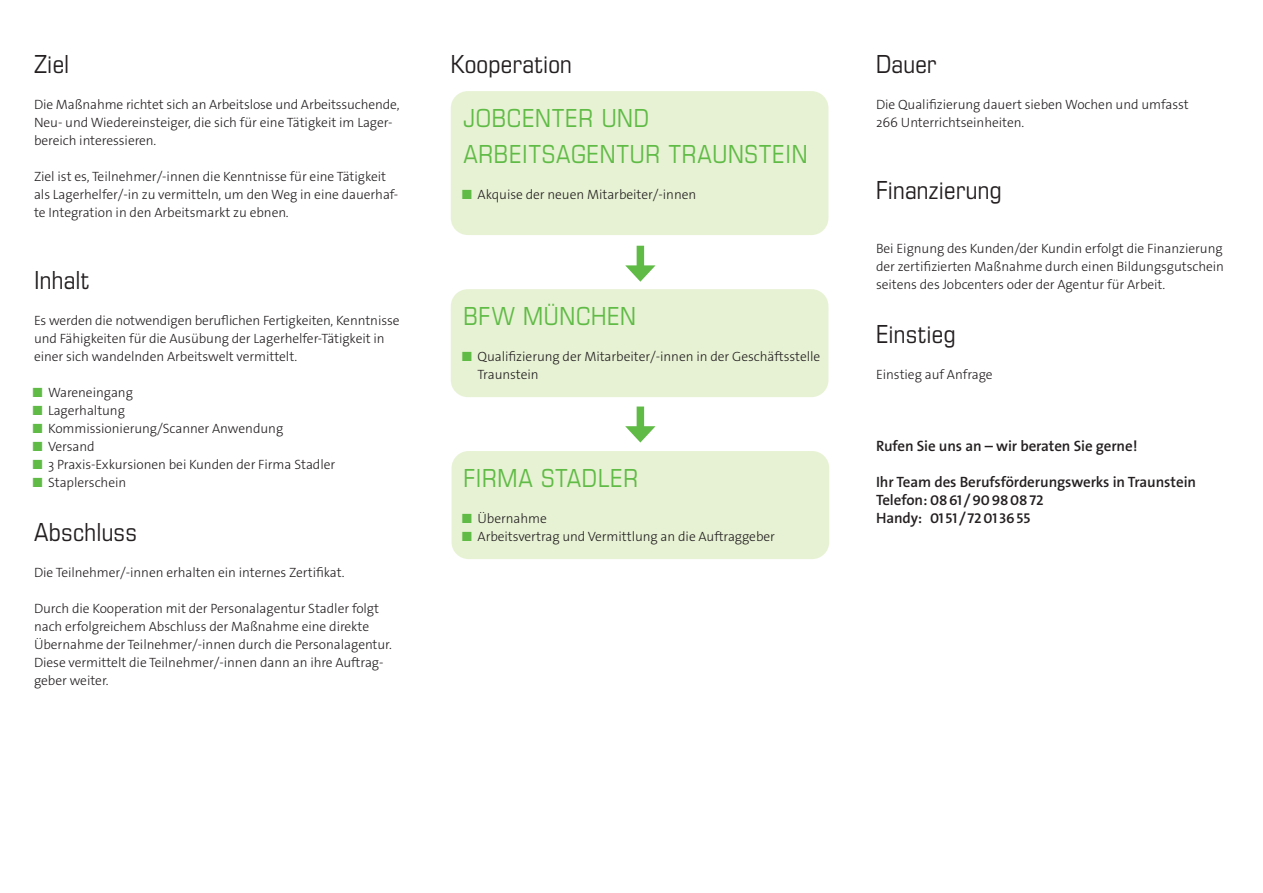
<style>
.page{position:relative;width:1263px;height:893px;background:#fff}
.page>*{position:absolute;margin:0;border:0;box-sizing:border-box;transform-origin:0 0}
.Überschrift_Kasten{font:27px/36px "Eurostile Con";letter-spacing:.025em;color:#60bb46}
.Überschrift{font:27px "Eurostile Con";letter-spacing:.01em;color:#231f20}
.Grundtext{font:600 15px "The Sans Os F";letter-spacing:-.005em;color:#231f20}
.Grundtext-2{font:300 13.5px/18px "The Sans Os F";letter-spacing:-.005em;color:#231f20}
.s1{color:#60bb46}
</style>
<div class="page">
<div style="left:451px;top:91px;width:377px;height:144px;background:#e7f2d4;border-radius:17px"></div>
<div style="left:451px;top:289px;width:377px;height:108px;background:#e7f2d4;border-radius:17px"></div>
<div style="left:451px;top:451px;width:378px;height:108px;background:#e7f2d4;border-radius:17px"></div>
<div style="left:637px;top:407px;width:7px;height:25px;background:#60bb46"></div>
<svg style="left:625px;top:426px;width:30px;height:17px"></svg>
<div style="left:637px;top:246px;width:7px;height:26px;background:#60bb46"></div>
<svg style="left:625px;top:265px;width:30px;height:17px"></svg>
<p class="Überschrift" style="left:34px;top:46px;width:37px">Ziel</p>
<p class="Grundtext-2" style="left:34px;top:96px;width:367px">Die Maßnahme richtet sich an Arbeitslose und Arbeitssuchende,<br>Neu- und Wiedereinsteiger, die sich für eine Tätigkeit im Lager&shy;bereich interessieren.</p>
<p class="Grundtext-2" style="left:34px;top:168px;width:366px">Ziel ist es, Teilnehmer/-innen die Kenntnisse für eine Tätigkeit als Lagerhelfer/-in zu vermitteln, um den Weg in eine dauerhaf&shy;te Integration in den Arbeitsmarkt zu ebnen.</p>
<p class="Überschrift" style="left:34px;top:262px;width:57px">Inhalt</p>
<p class="Grundtext-2" style="left:34px;top:312px;width:367px">Es werden die notwendigen beruflichen Fertigkeiten, Kenntnisse und Fähigkeiten für die Ausübung der Lagerhelfer-Tätigkeit in einer sich wandelnden Arbeitswelt vermittelt.</p>
<p class="Grundtext-2" style="left:34px;top:384px;width:100px"><span class="s1">■</span> Wareneingang</p>
<p class="Grundtext-2" style="left:34px;top:402px;width:92px"><span class="s1">■</span> Lagerhaltung</p>
<p class="Grundtext-2" style="left:34px;top:420px;width:251px"><span class="s1">■</span> Kommissionierung/Scanner Anwendung</p>
<p class="Grundtext-2" style="left:34px;top:438px;width:62px"><span class="s1">■</span> Versand</p>
<p class="Grundtext-2" style="left:34px;top:456px;width:303px"><span class="s1">■</span> 3 Praxis-Exkursionen bei Kunden der Firma Stadler</p>
<p class="Grundtext-2" style="left:34px;top:474px;width:94px"><span class="s1">■</span> Staplerschein</p>
<p class="Überschrift" style="left:34px;top:514px;width:104px">Abschluss</p>
<p class="Grundtext-2" style="left:34px;top:564px;width:312px">Die Teilnehmer/-innen erhalten ein internes Zertifikat.</p>
<p class="Grundtext-2" style="left:34px;top:600px;width:359px">Durch die Kooperation mit der Personalagentur Stadler folgt nach erfolgreichem Abschluss der Maßnahme eine direkte Übernahme der Teilnehmer/-innen durch die Personalagentur.<br>Diese vermittelt die Teilnehmer/-innen dann an ihre Auftrag&shy;geber weiter.</p>
<p class="Überschrift" style="left:451px;top:46px;width:123px">Kooperation</p>
<p class="Überschrift_Kasten" style="left:463px;top:99px;width:345px">JOBCENTER UND<br>ARBEITSAGENTUR TRAUNSTEIN</p>
<p class="Grundtext-2" style="left:463px;top:186px;width:234px"><span class="s1">■</span> Akquise der neuen Mitarbeiter/-innen</p>
<p class="Überschrift_Kasten" style="left:463px;top:297px;width:174px">BFW MÜNCHEN</p>
<p class="Grundtext-2" style="left:477px;top:348px;width:344px;text-indent:-14px"><span class="s1">■</span> Qualifizierung der Mitarbeiter/-innen in der Geschäftsstelle<br>Traunstein</p>
<p class="Überschrift_Kasten" style="left:463px;top:459px;width:176px">FIRMA STADLER</p>
<p class="Grundtext-2" style="left:463px;top:510px;width:85px"><span class="s1">■</span> Übernahme</p>
<p class="Grundtext-2" style="left:463px;top:528px;width:313px"><span class="s1">■</span> Arbeitsvertrag und Vermittlung an die Auftraggeber</p>
<p class="Überschrift" style="left:876px;top:46px;width:62px">Dauer</p>
<p class="Grundtext-2" style="left:876px;top:96px;width:314px">Die Qualifizierung dauert sieben Wochen und umfasst<br>266 Unterrichtseinheiten.</p>
<p class="Überschrift" style="left:876px;top:172px;width:127px">Finanzierung</p>
<p class="Grundtext-2" style="left:876px;top:240px;width:350px;text-align:justify">Bei Eignung des Kunden/der Kundin erfolgt die Finanzierung der zertifizierten Maßnahme durch einen Bildungsgutschein seitens des Jobcenters oder der Agentur für Arbeit.</p>
<p class="Überschrift" style="left:876px;top:316px;width:81px">Einstieg</p>
<p class="Grundtext-2" style="left:876px;top:366px;width:118px">Einstieg auf Anfrage</p>
<p class="Grundtext" style="left:876px;top:437px;width:263px">Rufen Sie uns an – wir beraten Sie gerne!</p>
<p class="Grundtext" style="left:876px;top:473px;width:322px">Ihr Team des Berufsförderungswerks in Traunstein</p>
<p class="Grundtext" style="left:876px;top:491px;width:169px">Telefon: 0861 /90980872</p>
<p class="Grundtext" style="left:876px;top:509px;width:156px">Handy: 01 51 / 72013655</p>
</div>
